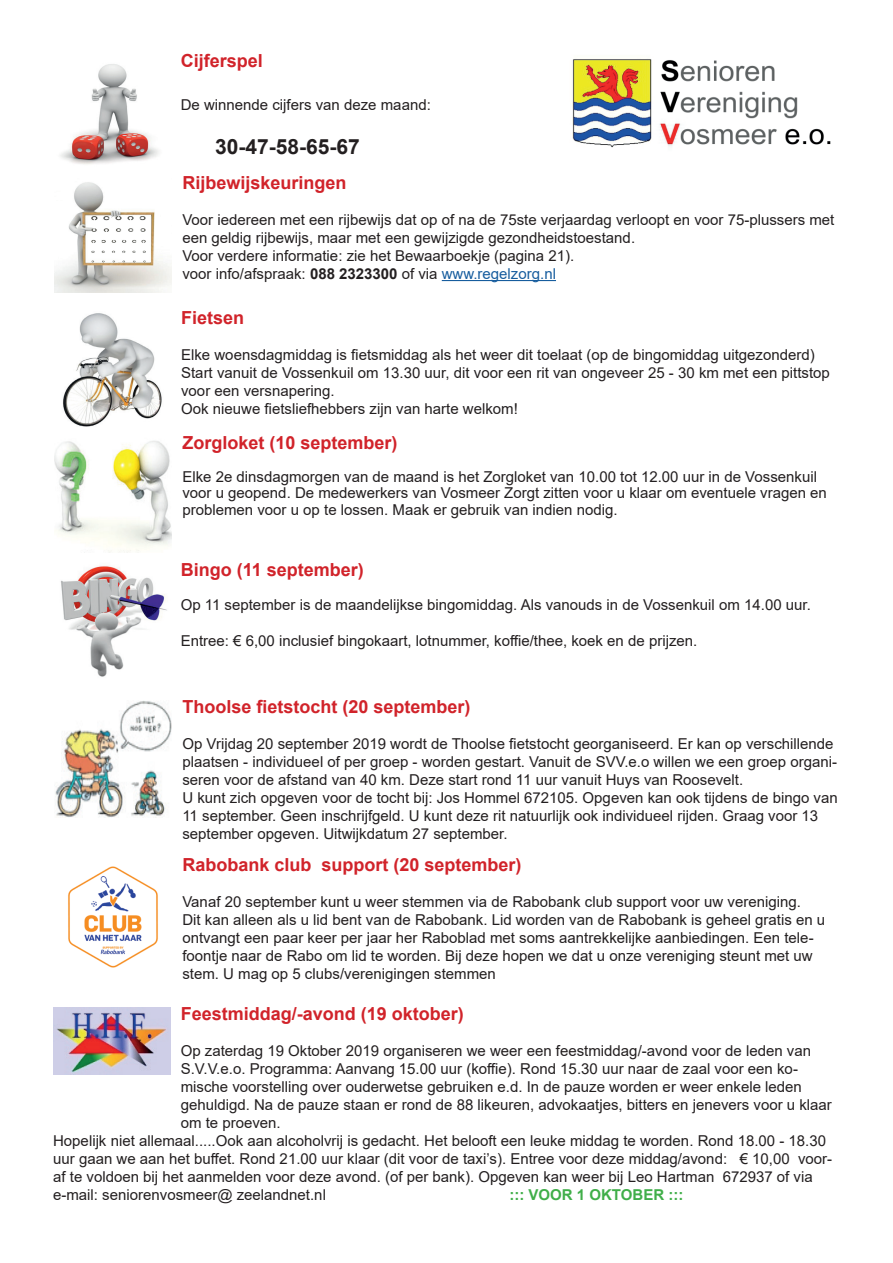
<style>
.page{position:relative;width:893px;height:1263px;background:#fff}
.page>*{position:absolute;margin:0;border:0;box-sizing:border-box;transform-origin:0 0}
.t1{font:700 21px "Arial";color:#231f20}
.t2{font:700 18px "Arial";color:#d1232a}
.t3{font:15px/18px "Arial";color:#231f20}
.t4{font:700 15px "Arial";color:#40ae49}
.s1{font-weight:700}
.s2{color:#175d9e}
</style>
<div class="page">
<hr style="left:442px;top:280px;width:114px;height:1px;background:#175d9e">
<img style="left:60px;top:64px;width:99px;height:100px">
<img style="left:55px;top:182px;width:117px;height:111px">
<img style="left:572px;top:58px;width:259px;height:90px">
<img style="left:63px;top:313px;width:99px;height:114px">
<img style="left:61px;top:566px;width:106px;height:111px">
<img style="left:55px;top:441px;width:117px;height:112px">
<img style="left:55px;top:701px;width:117px;height:116px">
<img style="left:68px;top:866px;width:90px;height:102px">
<img style="left:53px;top:1007px;width:117px;height:67px">
<p class="t2" style="left:181px;top:48px;width:84px">Cijferspel</p>
<p class="t3" style="left:181px;top:96px;width:252px">De winnende cijfers van deze maand:</p>
<h1 class="t1" style="left:215px;top:131px;width:146px">30-47-58-65-67</h1>
<p class="t2" style="left:182px;top:170px;width:166px">Rijbewijskeuringen</p>
<p class="t3" style="left:182px;top:211px;width:653px">Voor iedereen met een rijbewijs dat op of na de 75ste verjaardag verloopt en voor 75-plussers met een geldig rijbewijs, maar met een gewijzigde gezondheidstoestand.<br>Voor verdere informatie: zie het Bewaarboekje (pagina 21).<br>voor info/afspraak: <span class="s1">088 2323300</span> of via <span class="s2">www.regelzorg.nl</span></p>
<p class="t2" style="left:181px;top:305px;width:65px">Fietsen</p>
<p class="t3" style="left:181px;top:346px;width:650px">Elke woensdagmiddag is fietsmiddag als het weer dit toelaat (op de bingomiddag uitgezonderd)<br>Start vanuit de Vossenkuil om 13.30 uur, dit voor een rit van ongeveer 25 - 30 km met een pittstop voor een versnapering.<br>Ook nieuwe fietsliefhebbers zijn van harte welkom!</p>
<p class="t2" style="left:182px;top:430px;width:217px">Zorgloket (10 september)</p>
<p class="t3" style="left:182px;top:468px;width:646px;line-height:16.5px">Elke 2e dinsdagmorgen van de maand is het Zorgloket van 10.00 tot 12.00 uur in de Vossenkuil voor u geopend. De medewerkers van Vosmeer Zorgt zitten voor u klaar om eventuele vragen en problemen voor u op te lossen. Maak er gebruik van indien nodig.</p>
<p class="t2" style="left:181px;top:557px;width:185px">Bingo (11 september)</p>
<p class="t3" style="left:181px;top:596px;width:632px">Op 11 september is de maandelijkse bingomiddag. Als vanouds in de Vossenkuil om 14.00 uur.</p>
<p class="t3" style="left:181px;top:632px;width:518px">Entree: € 6,00 inclusief bingokaart, lotnummer, koffie/thee, koek en de prijzen.</p>
<p class="t2" style="left:182px;top:694px;width:290px">Thoolse fietstocht (20 september)</p>
<p class="t3" style="left:182px;top:735px;width:657px">Op Vrijdag 20 september 2019 wordt de Thoolse fietstocht georganiseerd. Er kan op verschillende plaatsen - individueel of per groep - worden gestart. Vanuit de SVV.e.o willen we een groep organi&shy;seren voor de afstand van 40 km. Deze start rond 11 uur vanuit Huys van Roosevelt.<br>U kunt zich opgeven voor de tocht bij: Jos Hommel 672105. Opgeven kan ook tijdens de bingo van 11 september. Geen inschrijfgeld. U kunt deze rit natuurlijk ook individueel rijden. Graag voor 13 september opgeven. Uitwijkdatum 27 september.</p>
<p class="t2" style="left:182px;top:852px;width:341px">Rabobank club support (20 september)</p>
<p class="t3" style="left:182px;top:893px;width:644px">Vanaf 20 september kunt u weer stemmen via de Rabobank club support voor uw vereniging.<br>Dit kan alleen als u lid bent van de Rabobank. Lid worden van de Rabobank is geheel gratis en u ontvangt een paar keer per jaar her Raboblad met soms aantrekkelijke aanbiedingen. Een tele&shy;foontje naar de Rabo om lid te worden. Bij deze hopen we dat u onze vereniging steunt met uw stem. U mag op 5 clubs/verenigingen stemmen</p>
<p class="t2" style="left:181px;top:1001px;width:285px">Feestmiddag/-avond (19 oktober)</p>
<p class="t3" style="left:181px;top:1042px;width:632px">Op zaterdag 19 Oktober 2019 organiseren we weer een feestmiddag/-avond voor de leden van</p>
<p class="t3" style="left:181px;top:1060px;width:619px">S.V.V.e.o. Programma: Aanvang 15.00 uur (koffie). Rond 15.30 uur naar de zaal voor een ko-</p>
<p class="t3" style="left:181px;top:1078px;width:623px">mische voorstelling over ouderwetse gebruiken e.d. In de pauze worden er weer enkele leden</p>
<p class="t3" style="left:181px;top:1096px;width:653px">gehuldigd. Na de pauze staan er rond de 88 likeuren, advokaatjes, bitters en jenevers voor u klaar</p>
<p class="t3" style="left:181px;top:1114px;width:102px">om te proeven.</p>
<p class="t3" style="left:53px;top:1132px;width:774px">Hopelijk niet allemaal.....Ook aan alcoholvrij is gedacht. Het belooft een leuke middag te worden. Rond 18.00 - 18.30</p>
<p class="t3" style="left:53px;top:1150px;width:781px">uur gaan we aan het buffet. Rond 21.00 uur klaar (dit voor de taxi’s). Entree voor deze middag/avond: € 10,00 voor-</p>
<p class="t3" style="left:53px;top:1168px;width:761px">af te voldoen bij het aanmelden voor deze avond. (of per bank). Opgeven kan weer bij Leo Hartman 672937 of via</p>
<p class="t3" style="left:53px;top:1186px;width:274px">e-mail: seniorenvosmeer@ zeelandnet.nl</p>
<p class="t4" style="left:509px;top:1184px;width:175px">::: VOOR 1 OKTOBER :::</p>
</div>
